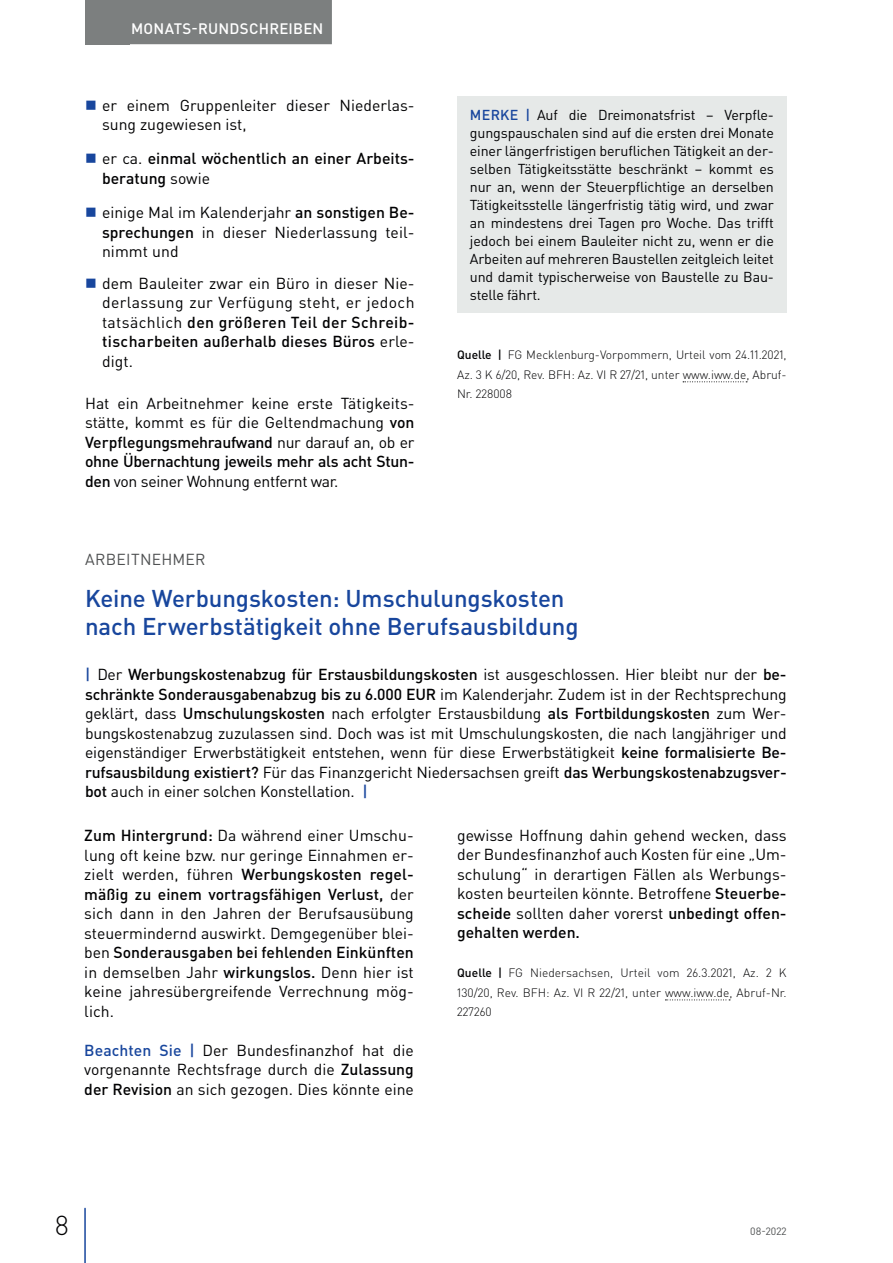
<style>
.page{position:relative;width:893px;height:1263px;background:#fff}
.page>*{position:absolute;margin:0;border:0;box-sizing:border-box;transform-origin:0 0}
.t1{font:300 27px "DIN Pro";color:#000002}
.t2{font:500 24px/28.5px "DIN Pro";letter-spacing:-.005em;color:#18469d}
.t3{font:15.75px/19.5px "DIN Pro";color:#000002;text-align:justify}
.t4{font:500 15.75px/19.5px "DIN Pro";color:#000002}
.t5{font:15.75px "DIN Pro";letter-spacing:.015em;color:#4f5152}
.t6{font:500 15px "DIN Pro";letter-spacing:.015em;color:#fff}
.t7{font:14.25px/18px "DIN Pro";letter-spacing:-.01em;color:#000002;text-align:justify}
.t8{font:300 12px/19.5px "DIN Pro";color:#000002;text-align:justify}
.t9{font:10.5px "DIN Pro";color:#4f5152}
.s1{font-weight:400}
.s2{font-weight:500}
.s3{font-weight:500;color:#18469d}
</style>
<div class="page">
<div style="left:85px;top:0;width:45px;height:44px;background:#7c7f7f"></div>
<hr style="left:84px;top:1208px;width:2px;height:55px;background:#18469d">
<div style="left:122px;top:0;width:210px;height:44px;background:#7c7f7f"></div>
<svg style="left:665px;top:999px;width:65px;height:1px"></svg>
<svg style="left:683px;top:381px;width:64px;height:1px"></svg>
<div style="left:457px;top:96px;width:330px;height:216px;background:#e6e9e8"></div>
<p class="t6" style="left:131px;top:18px;width:194px">MONATS-RUNDSCHREIBEN</p>
<p class="t3" style="left:102px;top:95px;width:314px">er einem Gruppenleiter dieser Niederlas&shy;sung zugewiesen ist,</p>
<p class="t4" style="left:102px;top:148px;width:314px"><span class="s1">er ca.</span> einmal wöchentlich an einer Arbeits&shy;beratung <span class="s1">sowie</span></p>
<p class="t3" style="left:102px;top:202px;width:314px">einige Mal im Kalenderjahr <span class="s2">an sonstigen Be&shy;sprechungen</span> in dieser Niederlassung teil&shy;nimmt und</p>
<p class="t3" style="left:102px;top:273px;width:314px">dem Bauleiter zwar ein Büro in dieser Nie&shy;derlassung zur Verfügung steht, er jedoch tatsächlich <span class="s2">den größeren Teil der Schreib&shy;tischarbeiten außerhalb dieses Büros</span> erle&shy;digt.</p>
<p class="t3" style="left:85px;top:393px;width:331px">Hat ein Arbeitnehmer keine erste Tätigkeits&shy;stätte, kommt es für die Geltendmachung <span class="s2">von Verpflegungsmehraufwand</span> nur darauf an, ob er <span class="s2">ohne Übernachtung jeweils mehr als acht Stun&shy;den</span> von seiner Wohnung entfernt war.</p>
<p class="t7" style="left:470px;top:105px;width:306px"><span class="s3">MERKE |</span> Auf die Dreimonatsfrist – Verpfle&shy;gungspauschalen sind auf die ersten drei Monate einer längerfristigen beruflichen Tätigkeit an der&shy;selben Tätigkeitsstätte beschränkt – kommt es nur an, wenn der Steuerpflichtige an derselben Tätigkeitsstelle längerfristig tätig wird, und zwar an mindestens drei Tagen pro Woche. Das trifft jedoch bei einem Bauleiter nicht zu, wenn er die Arbeiten auf mehreren Baustellen zeitgleich leitet und damit typischerweise von Baustelle zu Bau&shy;stelle fährt.</p>
<p class="t8" style="left:457px;top:345px;width:331px"><span class="s2">Quelle |</span> FG Mecklenburg-Vorpommern, Urteil vom 24.11.2021, Az. 3 K 6/20, Rev. BFH: Az. VI R 27/21, unter www.iww.de, Abruf-Nr. 228008</p>
<p class="t5" style="left:85px;top:548px;width:122px">ARBEITNEHMER</p>
<h2 class="t2" style="left:85px;top:583px;width:495px">Keine Werbungskosten: Umschulungskosten nach Erwerbstätigkeit ohne Berufsausbildung</h2>
<p class="t3" style="left:85px;top:664px;width:703px"><span class="s3">|</span> Der <span class="s2">Werbungskostenabzug für Erstausbildungskosten</span> ist ausgeschlossen. Hier bleibt nur der <span class="s2">be&shy;schränkte Sonderausgabenabzug bis zu 6.000 EUR</span> im Kalenderjahr. Zudem ist in der Rechtsprechung geklärt, dass <span class="s2">Umschulungskosten</span> nach erfolgter Erstausbildung <span class="s2">als Fortbildungskosten</span> zum Wer&shy;bungskostenabzug zuzulassen sind. Doch was ist mit Umschulungskosten, die nach langjähriger und eigenständiger Erwerbstätigkeit entstehen, wenn für diese Erwerbstätigkeit <span class="s2">keine formalisierte Be&shy;rufsausbildung existiert?</span> Für das Finanzgericht Niedersachsen greift <span class="s2">das Werbungskostenabzugsver&shy;bot</span> auch in einer solchen Konstellation. <span class="s3">|</span></p>
<p class="t3" style="left:84px;top:825px;width:331px"><span class="s2">Zum Hintergrund:</span> Da während einer Umschu&shy;lung oft keine bzw. nur geringe Einnahmen er&shy;zielt werden, führen <span class="s2">Werbungskosten regel&shy;mäßig zu einem vortragsfähigen Verlust,</span> der sich dann in den Jahren der Berufsausübung steuermindernd auswirkt. Demgegenüber blei&shy;ben <span class="s2">Sonderausgaben bei fehlenden Einkünften </span>in demselben Jahr <span class="s2">wirkungslos.</span> Denn hier ist keine jahresübergreifende Verrechnung mög&shy;lich.</p>
<p class="t3" style="left:84px;top:1040px;width:331px"><span class="s3">Beachten Sie |</span> Der Bundesfinanzhof hat die vorgenannte Rechtsfrage durch die <span class="s2">Zulassung der Revision</span> an sich gezogen. Dies könnte eine</p>
<p class="t3" style="left:457px;top:825px;width:331px">gewisse Hoffnung dahin gehend wecken, dass der Bundesfinanzhof auch Kosten für eine „Um&shy;schulung“ in derartigen Fällen als Werbungs&shy;kosten beurteilen könnte. Betroffene <span class="s2">Steuerbe&shy;scheide</span> sollten daher vorerst <span class="s2">unbedingt offen&shy;gehalten werden.</span></p>
<p class="t8" style="left:457px;top:963px;width:331px"><span class="s2">Quelle |</span> FG Niedersachsen, Urteil vom 26.3.2021, Az. 2 K 130/20, Rev. BFH: Az. VI R 22/21, unter www.iww.de, Abruf-Nr.<br>227260</p>
<h1 class="t1" style="left:55px;top:1207px;width:16px">8</h1>
<p class="t9" style="left:750px;top:1224px;width:38px">08-2022</p>
</div>
